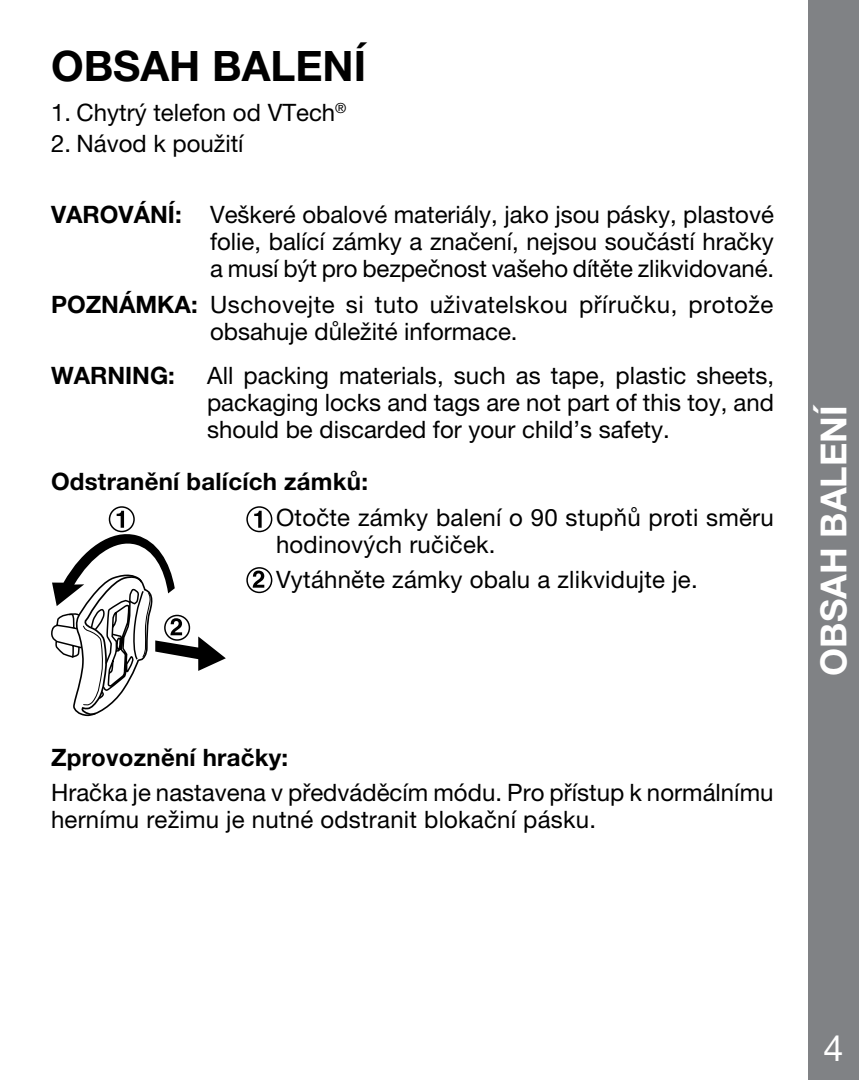
<style>
.page{position:relative;width:859px;height:1080px;background:#fff}
.page>*{position:absolute;margin:0;border:0;box-sizing:border-box;transform-origin:0 0}
.t1{font:700 42px "Helvetica Neue LT Pro";color:#000}
.t2{font:700 36px "Helvetica Neue LT Pro";color:#fff}
.t3{font:36px "Helvetica Neue LT Pro";color:#fff}
.t4{font:24px/27px "Helvetica Neue LT Pro";color:#000;text-align:justify}
.t5{font:24px/27px "Helvetica Neue LT Pro";letter-spacing:.02em;color:#000}
.t6{font:700 24px "Helvetica Neue LT Pro";letter-spacing:.01em;color:#000}
.s1{font-weight:700}
</style>
<div class="page">
<div style="left:808px;top:0;width:51px;height:1080px;background:#808285"></div>
<div style="left:109px;top:506px;width:26px;height:26px;border:2px solid #000;border-radius:50%"></div>
<svg style="left:52px;top:511px;width:174px;height:206px"></svg>
<div style="left:164px;top:615px;width:26px;height:26px;border:2px solid #000;border-radius:50%"></div>
<svg style="left:253px;top:571px;width:11px;height:17px"></svg>
<div style="left:246px;top:567px;width:26px;height:26px;border:2px solid #000;border-radius:50%"></div>
<svg style="left:254px;top:511px;width:8px;height:17px"></svg>
<div style="left:246px;top:506px;width:26px;height:26px;border:2px solid #000;border-radius:50%"></div>
<h1 class="t1" style="left:51px;top:40px;width:317px">OBSAH BALENÍ</h1>
<p class="t4" style="left:51px;top:98px;width:297px">1. Chytrý telefon od VTech<sup>®</sup></p>
<p class="t4" style="left:51px;top:130px;width:194px">2. Návod k použití</p>
<p class="t4" style="left:210px;top:201px;width:566px;text-indent:-159px"><span class="s1">VAROVÁNÍ:</span> Veškeré obalové materiály, jako jsou pásky, plastové folie, balící zámky a značení, nejsou součástí hračky a musí být pro bezpečnost vašeho dítěte zlikvidované.</p>
<p class="t5" style="left:210px;top:290px;width:565px;text-indent:-159px"><span class="s1">POZNÁMKA:</span> Uschovejte si tuto uživatelskou příručku, protože obsahuje důležité informace.</p>
<p class="t6" style="left:51px;top:360px;width:125px">WARNING:</p>
<p class="t4" style="left:207px;top:361px;width:569px">All packing materials, such as tape, plastic sheets, packaging locks and tags are not part of this toy, and should be discarded for your child’s safety.</p>
<p class="t6" style="left:51px;top:467px;width:319px">Odstranění balících zámků:</p>
<p class="t4" style="left:276px;top:503px;width:499px">Otočte zámky balení o 90 stupňů proti směru hodinových ručiček.</p>
<p class="t4" style="left:276px;top:566px;width:423px">Vytáhněte zámky obalu a zlikvidujte je.</p>
<p class="t6" style="left:51px;top:742px;width:239px">Zprovoznění hračky:</p>
<p class="t4" style="left:51px;top:779px;width:724px">Hračka je nastavena v předváděcím módu. Pro přístup k normálnímu hernímu režimu je nutné odstranit blokační pásku.</p>
<h2 class="t2" style="left:811px;top:676px;width:272px;rotate:-90deg">OBSAH BALENÍ</h2>
<h2 class="t3" style="left:823px;top:1027px;width:22px">4</h2>
</div>
